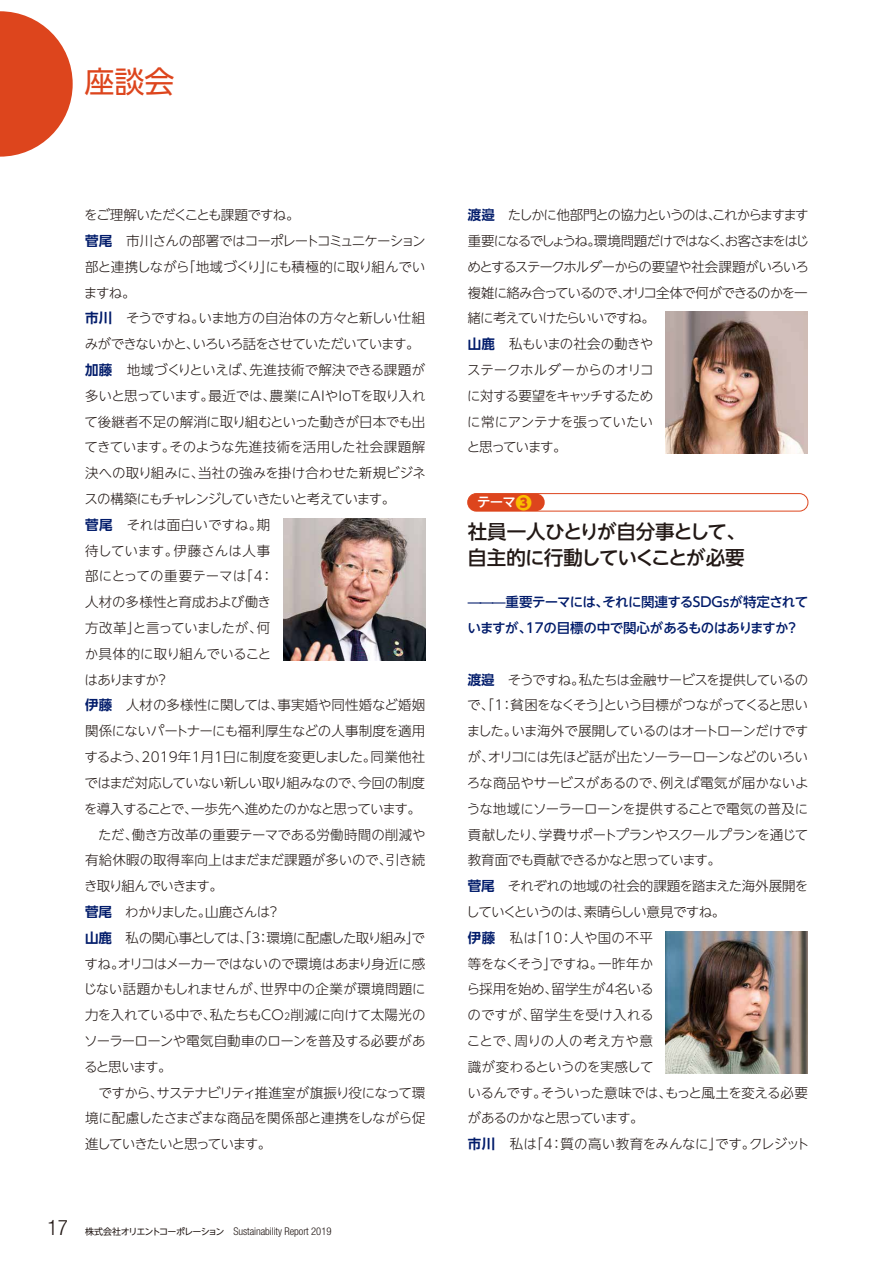
<style>
.page{position:relative;width:893px;height:1263px;background:#fff}
.page>*{position:absolute;margin:0;border:0;box-sizing:border-box;transform-origin:0 0}
.t1{font:30px "UD Shin Go NT Pro";color:#dd451d}
.t2{font:300 condensed 21.3px "Helvetica Neue LT Std";color:#221815}
.t3{font:500 19.5px/25.5px "UD Shin Go NT Pro";letter-spacing:-.035em;color:#221815}
.t4{font:300 13.5px/25.8px "UD Shin Go NT Pro";letter-spacing:-.04em;color:#221815}
.t5{font:300 13.5px/25.8px "UD Shin Go NT Pro";letter-spacing:-.07em;color:#221815}
.t6{font:500 13.5px/25.8px "UD Shin Go NT Pro";letter-spacing:-.04em;color:#011b6a}
.t7{font:500 13.5px "UD Shin Go NT Pro";color:#fff}
.t8{font:300 condensed 10.65px "Helvetica Neue LT Std";letter-spacing:-.005em;color:#221815}
.s1{font-family:"UD Shin Go NT Pro De";font-weight:700;color:#011b6a}
.s2{font-size:9.45px}
.s3{font-weight:800;font-size:16.5px;color:#fabe00}
.s4{font-family:"UD Shin Go NT Pro";font-weight:400;font-stretch:normal;font-size:9px}
</style>
<div class="page">
<img style="left:666px;top:931px;width:142px;height:142px">
<img style="left:283px;top:519px;width:142px;height:142px">
<img style="left:666px;top:312px;width:142px;height:142px">
<svg style="left:0;top:11px;width:73px;height:146px"></svg>
<div style="left:467px;top:493px;width:341px;height:18px;border:1px solid #dd451d;border-radius:9px"></div>
<div style="left:468px;top:494px;width:77px;height:17px;background:#dd451d;border-radius:9px"></div>
<h1 class="t1" style="left:85px;top:57px;width:91px">座談会</h1>
<p class="t4" style="left:83px;top:202px;width:344px">をご理解いただくことも課題ですね。<br><span class="s1">菅尾</span>　市川さんの部署ではコーポレートコミュニケーション部と連携しながら「地域づくり」にも積極的に取り組んでいますね。<br><span class="s1">市川</span>　そうですね。いま地方の自治体の方々と新しい仕組みができないかと、いろいろ話をさせていただいています。<span class="s1">加藤</span>　地域づくりといえば、先進技術で解決できる課題が多いと思っています。最近では、農業にAIやIoTを取り入れて後継者不足の解消に取り組むといった動きが日本でも出てきています。そのような先進技術を活用した社会課題解決への取り組みに、当社の強みを掛け合わせた新規ビジネスの構築にもチャレンジしていきたいと考えています。<br><span class="s1">菅尾</span> それは面白いですね。期<br>待しています。伊藤さんは人事<br>部にとっての重要テーマは「4：<br>人材の多様性と育成および働き<br>方改革」と言っていましたが、何<br>か具体的に取り組んでいること<br>はありますか？<br><span class="s1">伊藤</span>　人材の多様性に関しては、事実婚や同性婚など婚姻関係にないパートナーにも福利厚生などの人事制度を適用するよう、2019年1月1日に制度を変更しました。同業他社ではまだ対応していない新しい取り組みなので、今回の制度を導入することで、一歩先へ進めたのかなと思っています。　ただ、働き方改革の重要テーマである労働時間の削減や有給休暇の取得率向上はまだまだ課題が多いので、引き続き取り組んでいきます。<br><span class="s1">菅尾</span>　わかりました。山鹿さんは？<br><span class="s1">山鹿</span> 私の関心事としては、「3：環境に配慮した取り組み」ですね。オリコはメーカーではないので環境はあまり身近に感じない話題かもしれませんが、世界中の企業が環境問題に力を入れている中で、私たちもCO<span class="s2">2</span>削減に向けて太陽光のソーラーローンや電気自動車のローンを普及する必要があると思います。<br>　ですから、サステナビリティ推進室が旗振り役になって環境に配慮したさまざまな商品を関係部と連携をしながら促進していきたいと思っています。</p>
<p class="t5" style="left:467px;top:202px;width:344px"><span class="s1">渡邉</span>　たしかに他部門との協力というのは、これからますます重要になるでしょうね。環境問題だけではなく、お客さまをはじめとするステークホルダーからの要望や社会課題がいろいろ複雑に絡み合っているので、オリコ全体で何ができるのかを一緒に考えていけたらいいですね。<br><span class="s1">山鹿</span>　私もいまの社会の動きや<br>ステークホルダーからのオリコ<br>に対する要望をキャッチするため<br>に常にアンテナを張っていたい<br>と思っています。</p>
<p class="t7" style="left:477px;top:491px;width:56px">テーマ<span class="s3">❸</span></p>
<h3 class="t3" style="left:468px;top:518px;width:280px">社員一人ひとりが自分事として、自主的に行動していくことが必要</h3>
<p class="t6" style="left:467px;top:589px;width:342px">̶̶̶重要テーマには、それに関連するSDGsが特定されていますが、17の目標の中で関心があるものはありますか？</p>
<p class="t4" style="left:466px;top:666px;width:345px"><span class="s1">渡邉</span>　そうですね。私たちは金融サービスを提供しているので、「1：貧困をなくそう」という目標がつながってくると思いました。いま海外で展開しているのはオートローンだけですが、オリコには先ほど話が出たソーラーローンなどのいろいろな商品やサービスがあるので、例えば電気が届かないような地域にソーラーローンを提供することで電気の普及に貢献したり、学費サポートプランやスクールプランを通じて教育面でも貢献できるかなと思っています。<br><span class="s1">菅尾</span>　それぞれの地域の社会的課題を踏まえた海外展開をしていくというのは、素晴らしい意見ですね。<br><span class="s1">伊藤</span>　私は「10：人や国の不平<br>等をなくそう」ですね。一昨年か<br>ら採用を始め、留学生が4名いる<br>のですが、留学生を受け入れる<br>ことで、周りの人の考え方や意<br>識が変わるというのを実感して<br>いるんです。そういった意味では、もっと風土を変える必要があるのかなと思っています。<br><span class="s1">市川</span>　私は「4：質の高い教育をみんなに」です。クレジット</p>
<h2 class="t2" style="left:48px;top:1215px;width:22px">17</h2>
<p class="t8" style="left:85px;top:1225px;width:248px"><span class="s4">株式会社オリエントコーポレーション　</span>Sustainability Report 2019</p>
</div>
